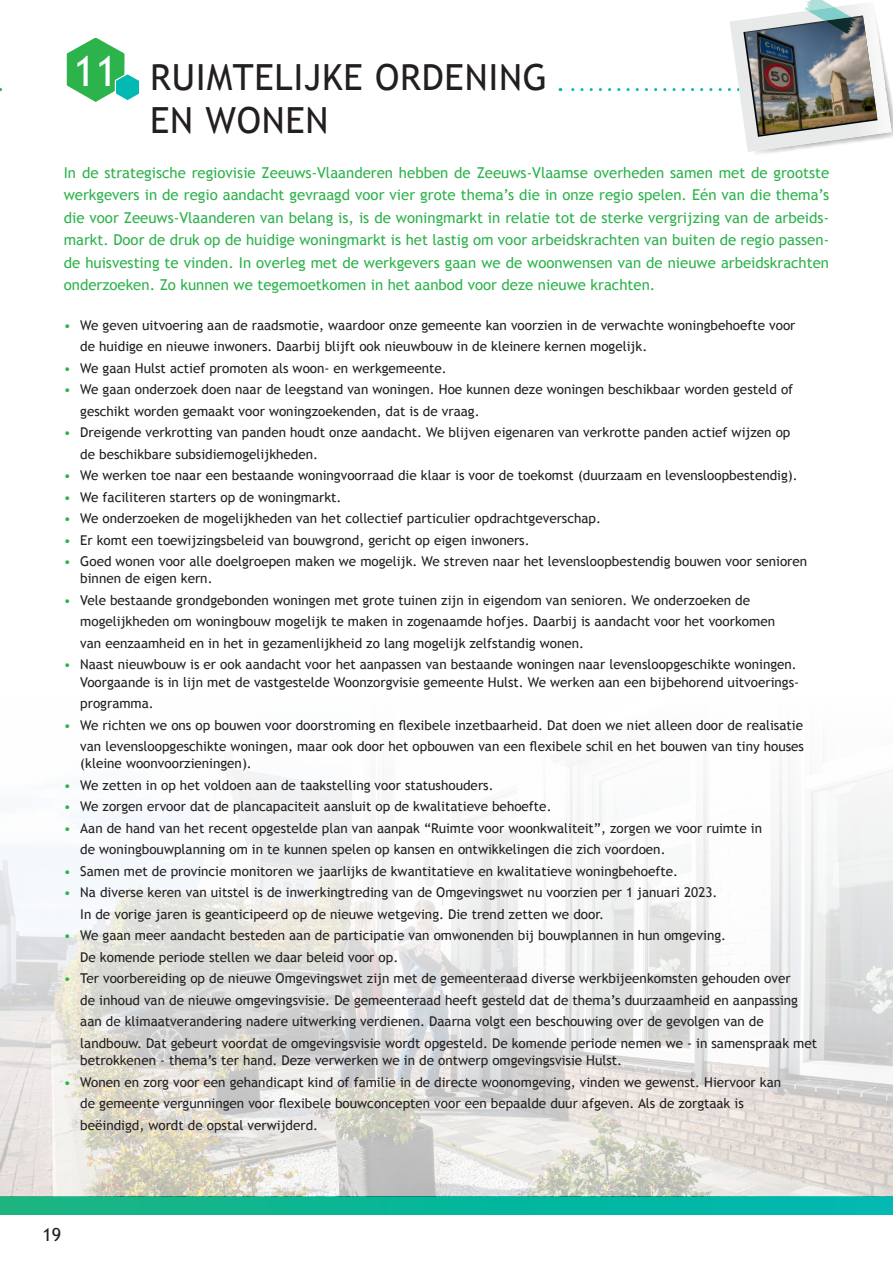
<style>
.page{position:relative;width:893px;height:1263px;background:#fff}
.page>*{position:absolute;margin:0;border:0;box-sizing:border-box;transform-origin:0 0}
.t1{font:42px "Trebuchet MS";color:#fff}
.t2{font:36px "Trebuchet MS";letter-spacing:.02em;color:#231f20}
.t3{font:18px "Trebuchet MS";color:#231f20}
.t4{font:15px/22.5px "Trebuchet MS";color:#2cb34b;text-align:justify}
.t5{font:13.5px/17.2px "Trebuchet MS";color:#231f20}
.s1{color:#2cb34b}
</style>
<div class="page">
<div style="left:0;top:1197px;width:893px;height:17px;background:linear-gradient(to right,#18b580,#00b9b3)"></div>
<img style="left:0;top:761px;width:893px;height:436px">
<svg style="left:66px;top:37px;width:74px;height:65px"></svg>
<svg style="left:560px;top:0;width:333px;height:152px"></svg>
<p class="t1" style="left:74px;top:46px;width:46px">11</p>
<p class="t2" style="left:150px;top:56px;width:398px">RUIMTELIJKE ORDENING</p>
<p class="t2" style="left:150px;top:99px;width:180px">EN WONEN</p>
<p class="t4" style="left:64px;top:161px;width:767px">In de strategische regiovisie Zeeuws-Vlaanderen hebben de Zeeuws-Vlaamse overheden samen met de grootste werkgevers in de regio aandacht gevraagd voor vier grote thema’s die in onze regio spelen. Eén van die thema’s die voor Zeeuws-Vlaanderen van belang is, is de woningmarkt in relatie tot de sterke vergrijzing van de arbeids&shy;markt. Door de druk op de huidige woningmarkt is het lastig om voor arbeidskrachten van buiten de regio passen&shy;de huisvesting te vinden. In overleg met de werkgevers gaan we de woonwensen van de nieuwe arbeidskrachten onderzoeken. Zo kunnen we tegemoetkomen in het aanbod voor deze nieuwe krachten.</p>
<p class="t5" style="left:64px;top:316px;width:733px"><span class="s1">•</span> We geven uitvoering aan de raadsmotie, waardoor onze gemeente kan voorzien in de verwachte woningbehoefte voor</p>
<p class="t5" style="left:80px;top:338px;width:568px">de huidige en nieuwe inwoners. Daarbij blijft ook nieuwbouw in de kleinere kernen mogelijk.</p>
<p class="t5" style="left:64px;top:359px;width:385px"><span class="s1">•</span> We gaan Hulst actief promoten als woon- en werkgemeente.</p>
<p class="t5" style="left:64px;top:381px;width:731px"><span class="s1">•</span> We gaan onderzoek doen naar de leegstand van woningen. Hoe kunnen deze woningen beschikbaar worden gesteld of</p>
<p class="t5" style="left:80px;top:402px;width:401px">geschikt worden gemaakt voor woningzoekenden, dat is de vraag.</p>
<p class="t5" style="left:64px;top:424px;width:728px"><span class="s1">•</span> Dreigende verkrotting van panden houdt onze aandacht. We blijven eigenaren van verkrotte panden actief wijzen op</p>
<p class="t5" style="left:80px;top:445px;width:239px">de beschikbare subsidiemogelijkheden.</p>
<p class="t5" style="left:64px;top:467px;width:735px"><span class="s1">•</span> We werken toe naar een bestaande woningvoorraad die klaar is voor de toekomst (duurzaam en levensloopbestendig).</p>
<p class="t5" style="left:64px;top:488px;width:279px"><span class="s1">•</span> We faciliteren starters op de woningmarkt.</p>
<p class="t5" style="left:64px;top:510px;width:539px"><span class="s1">•</span> We onderzoeken de mogelijkheden van het collectief particulier opdrachtgeverschap.</p>
<p class="t5" style="left:64px;top:531px;width:467px"><span class="s1">•</span> Er komt een toewijzingsbeleid van bouwgrond, gericht op eigen inwoners.</p>
<p class="t5" style="left:80px;top:553px;width:728px;text-indent:-16px"><span class="s1">•</span> Goed wonen voor alle doelgroepen maken we mogelijk. We streven naar het levensloopbestendig bouwen voor senioren binnen de eigen kern.</p>
<p class="t5" style="left:64px;top:592px;width:688px"><span class="s1">•</span> Vele bestaande grondgebonden woningen met grote tuinen zijn in eigendom van senioren. We onderzoeken de</p>
<p class="t5" style="left:80px;top:613px;width:696px">mogelijkheden om woningbouw mogelijk te maken in zogenaamde hofjes. Daarbij is aandacht voor het voorkomen</p>
<p class="t5" style="left:80px;top:635px;width:505px">van eenzaamheid en in het in gezamenlijkheid zo lang mogelijk zelfstandig wonen.</p>
<p class="t5" style="left:64px;top:656px;width:737px;text-align:right"><span class="s1">•</span> Naast nieuwbouw is er ook aandacht voor het aanpassen van bestaande woningen naar levensloopgeschikte woningen.<br>Voorgaande is in lijn met de vastgestelde Woonzorgvisie gemeente Hulst. We werken aan een bijbehorend uitvoerings-</p>
<p class="t5" style="left:80px;top:695px;width:75px">programma.</p>
<p class="t5" style="left:64px;top:716px;width:741px"><span class="s1">•</span> We richten we ons op bouwen voor doorstroming en flexibele inzetbaarheid. Dat doen we niet alleen door de realisatie</p>
<p class="t5" style="left:80px;top:738px;width:725px">van levensloopgeschikte woningen, maar ook door het opbouwen van een flexibele schil en het bouwen van tiny houses (kleine woonvoorzieningen).</p>
<p class="t5" style="left:64px;top:777px;width:431px"><span class="s1">•</span> We zetten in op het voldoen aan de taakstelling voor statushouders.</p>
<p class="t5" style="left:64px;top:798px;width:489px"><span class="s1">•</span> We zorgen ervoor dat de plancapaciteit aansluit op de kwalitatieve behoefte.</p>
<p class="t5" style="left:64px;top:820px;width:700px"><span class="s1">•</span> Aan de hand van het recent opgestelde plan van aanpak “Ruimte voor woonkwaliteit”, zorgen we voor ruimte in</p>
<p class="t5" style="left:80px;top:841px;width:587px">de woningbouwplanning om in te kunnen spelen op kansen en ontwikkelingen die zich voordoen.</p>
<p class="t5" style="left:64px;top:863px;width:616px"><span class="s1">•</span> Samen met de provincie monitoren we jaarlijks de kwantitatieve en kwalitatieve woningbehoefte.</p>
<p class="t5" style="left:64px;top:884px;width:655px"><span class="s1">•</span> Na diverse keren van uitstel is de inwerkingtreding van de Omgevingswet nu voorzien per 1 januari 2023.</p>
<p class="t5" style="left:80px;top:906px;width:525px">In de vorige jaren is geanticipeerd op de nieuwe wetgeving. Die trend zetten we door.</p>
<p class="t5" style="left:64px;top:927px;width:664px"><span class="s1">•</span> We gaan meer aandacht besteden aan de participatie van omwonenden bij bouwplannen in hun omgeving.</p>
<p class="t5" style="left:80px;top:949px;width:319px">De komende periode stellen we daar beleid voor op.</p>
<p class="t5" style="left:64px;top:970px;width:728px"><span class="s1">•</span> Ter voorbereiding op de nieuwe Omgevingswet zijn met de gemeenteraad diverse werkbijeenkomsten gehouden over</p>
<p class="t5" style="left:80px;top:992px;width:719px">de inhoud van de nieuwe omgevingsvisie. De gemeenteraad heeft gesteld dat de thema’s duurzaamheid en aanpassing</p>
<p class="t5" style="left:80px;top:1013px;width:685px">aan de klimaatverandering nadere uitwerking verdienen. Daarna volgt een beschouwing over de gevolgen van de</p>
<p class="t5" style="left:80px;top:1035px;width:738px">landbouw. Dat gebeurt voordat de omgevingsvisie wordt opgesteld. De komende periode nemen we - in samenspraak met betrokkenen - thema’s ter hand. Deze verwerken we in de ontwerp omgevingsvisie Hulst.</p>
<p class="t5" style="left:64px;top:1073px;width:719px"><span class="s1">•</span> Wonen en zorg voor een gehandicapt kind of familie in de directe woonomgeving, vinden we gewenst. Hiervoor kan</p>
<p class="t5" style="left:80px;top:1095px;width:665px">de gemeente vergunningen voor flexibele bouwconcepten voor een bepaalde duur afgeven. Als de zorgtaak is</p>
<p class="t5" style="left:80px;top:1116px;width:239px">beëindigd, wordt de opstal verwijderd.</p>
<h3 class="t3" style="left:43px;top:1224px;width:20px">19</h3>
</div>
